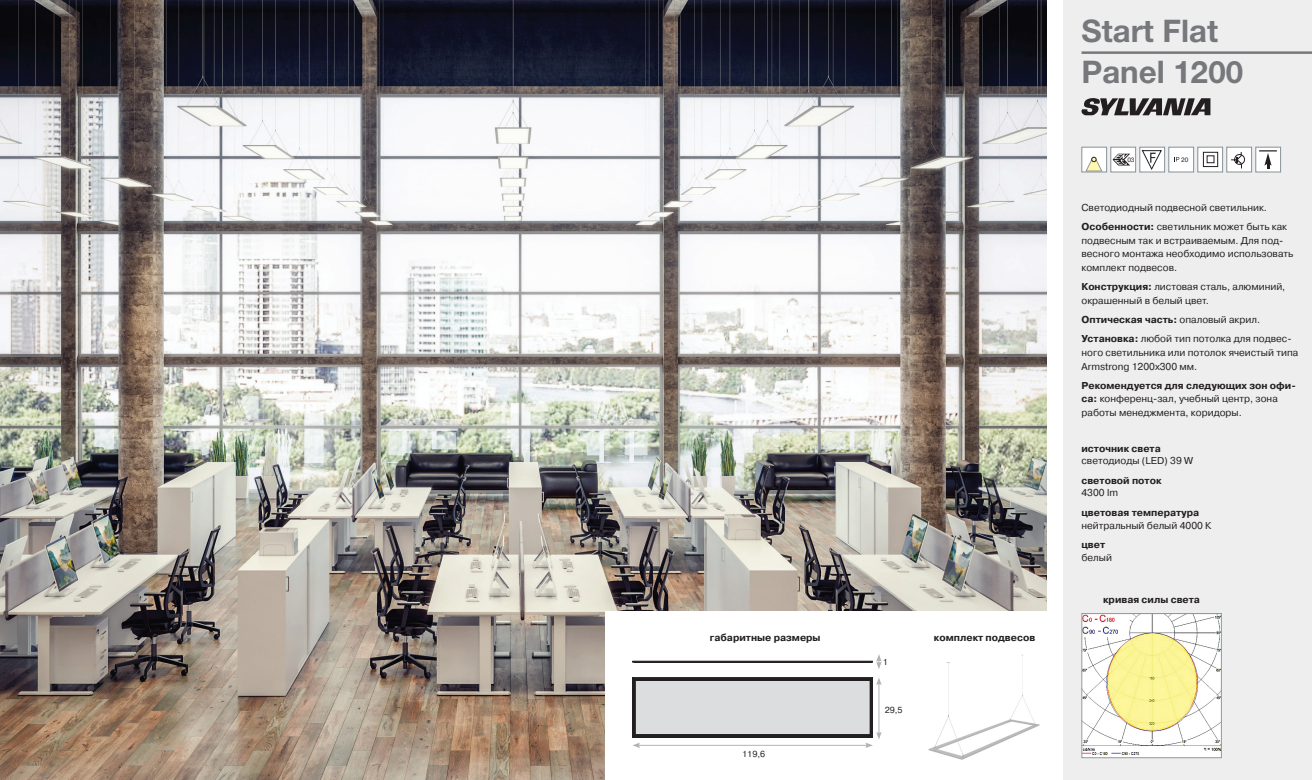
<style>
.page{position:relative;width:1312px;height:780px;background:#fff}
.page>*{position:absolute;margin:0;border:0;box-sizing:border-box;transform-origin:0 0}
.name{font:700 31.25px/41.2px "Helvetica Neue LTCYR";color:#76787b}
._14li-table-opisanie{font:10px/13.8px "Pragmatica C";color:#231f20}
._14li-table-opisanie-2{font:700 10px/12.5px "Pragmatica C";color:#231f20}
.t1{font:8.75px "Pragmatica C";color:#231f20}
.t2{font:6.25px "Pragmatica C";color:#231f20}
.s1{font-weight:700}
.s2{font-weight:400}
</style>
<div class="page">
<div style="left:1063px;top:0;width:248px;height:780px;background:#eeeeef"></div>
<hr style="left:1081px;top:51px;width:230px;height:3px;background:#76787b">
<svg style="left:1081px;top:98px;width:129px;height:17px"></svg>
<img style="left:0;top:0;width:1045px;height:780px">
<div style="left:1081px;top:147px;width:25px;height:25px;border:1px solid #879196"></div>
<svg style="left:1218px;top:149px;width:2px;height:21px"></svg>
<svg style="left:1199px;top:149px;width:19px;height:21px"></svg>
<div style="left:1197px;top:147px;width:25px;height:25px;border:1px solid #879196"></div>
<div style="left:1226px;top:147px;width:25px;height:25px;border:1px solid #879196"></div>
<div style="left:1255px;top:147px;width:25px;height:25px;background:#fff"></div>
<svg style="left:1228px;top:147px;width:48px;height:25px"></svg>
<div style="left:1255px;top:147px;width:25px;height:25px;border:1px solid #879196"></div>
<div style="left:1168px;top:147px;width:25px;height:25px;background:#fff"></div>
<svg style="left:1082px;top:147px;width:107px;height:25px"></svg>
<div style="left:1110px;top:147px;width:25px;height:25px;border:1px solid #879196"></div>
<img style="left:1083px;top:615px;width:136px;height:141px">
<div style="left:1081px;top:613px;width:140px;height:145px;border:1px solid #939598"></div>
<div style="left:605px;top:611px;width:447px;height:169px;background:#fff"></div>
<svg style="left:632px;top:654px;width:249px;height:15px"></svg>
<svg style="left:632px;top:677px;width:249px;height:71px"></svg>
<img style="left:928px;top:654px;width:112px;height:106px">
<p class="_14li-table-opisanie-2" style="left:709px;top:632px;width:112px">габаритные размеры</p>
<p class="_14li-table-opisanie-2" style="left:933px;top:631px;width:103px">комплект подвесов</p>
<p class="t1" style="left:882px;top:657px;width:7px">1</p>
<p class="t1" style="left:742px;top:749px;width:25px">119,6</p>
<p class="t1" style="left:884px;top:705px;width:19px">29,5</p>
<p class="name" style="left:1081px;top:10px;width:163px">Start Flat<br>Panel 1200</p>
<p class="t2" style="left:1127px;top:156px;width:9px">03</p>
<p class="t2" style="left:1180px;top:156px;width:9px">20</p>
<p class="_14li-table-opisanie" style="left:1081px;top:200px;width:187px">Светодиодный подвесной светильник.</p>
<p class="_14li-table-opisanie" style="left:1081px;top:220px;width:213px"><span class="s1">Особенности:</span> светильник может быть как подвесным так и встраиваемым. Для под&shy;весного монтажа необходимо использовать комплект подвесов.</p>
<p class="_14li-table-opisanie" style="left:1081px;top:280px;width:205px"><span class="s1">Конструкция:</span> листовая сталь, алюминий, окрашенный в белый цвет.</p>
<p class="_14li-table-opisanie-2" style="left:1081px;top:313px;width:180px">Оптическая часть: <span class="s2">опаловый акрил.</span></p>
<p class="_14li-table-opisanie" style="left:1081px;top:332px;width:218px"><span class="s1">Установка:</span> любой тип потолка для подвес&shy;ного светильника или потолок ячеистый типа<br>Armstrong 1200x300 мм.</p>
<p class="_14li-table-opisanie" style="left:1081px;top:378px;width:216px"><span class="s1">Рекомендуется для следующих зон офи&shy;са:</span> конференц-зал, учебный центр, зона работы менеджмента, коридоры.</p>
<p class="_14li-table-opisanie" style="left:1081px;top:442px;width:113px;line-height:12.5px"><span class="s1">источник света </span>светодиоды (LED) 39 W</p>
<p class="_14li-table-opisanie-2" style="left:1081px;top:474px;width:81px">световой поток<br><span class="s2">4300 lm</span></p>
<p class="_14li-table-opisanie" style="left:1081px;top:506px;width:131px;line-height:12.5px"><span class="s1">цветовая температура </span>нейтральный белый 4000 К</p>
<p class="_14li-table-opisanie" style="left:1081px;top:538px;width:32px;line-height:12.5px"><span class="s1">цвет </span>белый</p>
<p class="_14li-table-opisanie-2" style="left:1102px;top:594px;width:98px">кривая силы света</p>
</div>
